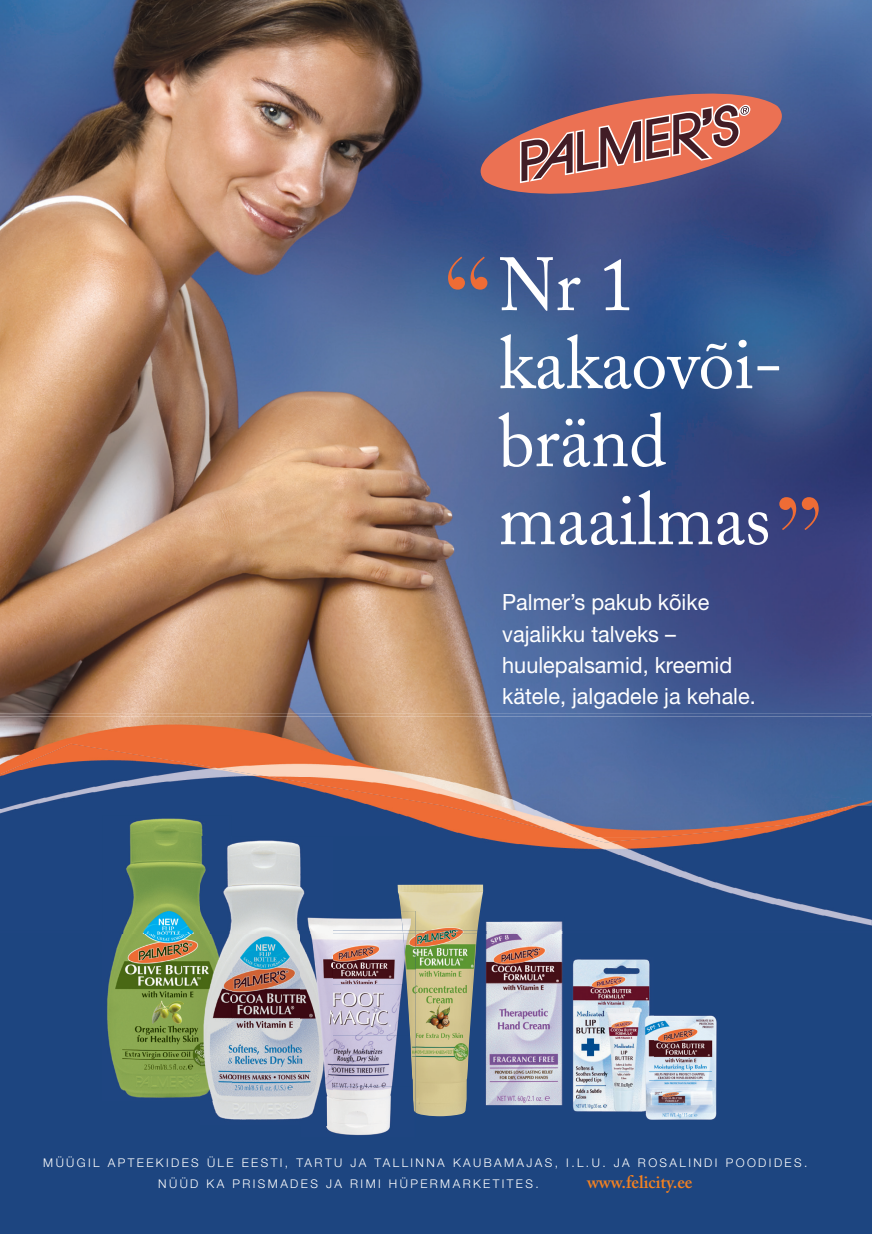
<style>
.page{position:relative;width:872px;height:1234px;background:#fff}
.page>*{position:absolute;margin:0;border:0;box-sizing:border-box;transform-origin:0 0}
.t1{font:74.4px/78px "Adobe Caslon Pro";color:#fff}
.t2{font:22.35px/31.2px "Helvetica Neue";color:#fff}
.t3{font:600 18px "Adobe Caslon Pro";color:#f58220}
.t4{font:300 12px/21px "Helvetica Neue";letter-spacing:.2em;color:#fff}
</style>
<div class="page">
<img style="left:0;top:0;width:872px;height:713px">
<div style="left:0;top:932px;width:872px;height:301px;background:#1d4580"></div>
<img style="left:0;top:713px;width:872px;height:3px">
<img style="left:0;top:716px;width:872px;height:82px">
<img style="left:0;top:743px;width:137px;height:187px">
<img style="left:136px;top:754px;width:263px;height:82px">
<img style="left:399px;top:798px;width:473px;height:132px">
<div style="left:332px;top:836px;width:67px;height:74px;background:#1d4580"></div>
<svg style="left:480px;top:89px;width:302px;height:109px;background:#93646e"></svg>
<img style="left:102px;top:930px;width:98px;height:170px">
<img style="left:102px;top:815px;width:129px;height:115px">
<img style="left:200px;top:932px;width:132px;height:192px">
<img style="left:231px;top:836px;width:101px;height:96px">
<img style="left:200px;top:836px;width:31px;height:264px">
<img style="left:570px;top:956px;width:84px;height:157px">
<img style="left:654px;top:1014px;width:64px;height:53px">
<img style="left:642px;top:1067px;width:76px;height:53px">
<img style="left:642px;top:1014px;width:12px;height:99px">
<img style="left:481px;top:917px;width:83px;height:191px">
<img style="left:416px;top:930px;width:61px;height:185px">
<img style="left:397px;top:884px;width:86px;height:46px">
<img style="left:332px;top:932px;width:71px;height:51px">
<img style="left:332px;top:983px;width:71px;height:52px">
<img style="left:300px;top:1086px;width:116px;height:51px">
<img style="left:332px;top:910px;width:71px;height:22px">
<img style="left:300px;top:910px;width:32px;height:20px">
<img style="left:403px;top:932px;width:13px;height:180px">
<svg style="left:403px;top:930px;width:13px;height:2px"></svg>
<img style="left:401px;top:910px;width:15px;height:20px">
<svg style="left:448px;top:256px;width:39px;height:33px"></svg>
<svg style="left:779px;top:497px;width:39px;height:33px"></svg>
<h1 class="t1" style="left:498px;top:245px;width:286px">Nr 1 kakaovõi&shy;bränd maailmas</h1>
<h2 class="t2" style="left:502px;top:586px;width:255px">Palmer’s pakub kõike vajalikku talveks – huulepalsamid, kreemid kätele, jalgadele ja kehale.</h2>
<p class="t4" style="left:158px;top:1151px;width:650px;text-indent:-115px">MÜÜGIL APTEEKIDES ÜLE EESTI, TARTU JA TALLINNA KAUBAMAJAS, I.L.U. JA ROSALINDI POODIDES.<br>NÜÜD KA PRISMADES JA RIMI HÜPERMARKETITES.</p>
<h3 class="t3" style="left:587px;top:1171px;width:107px">www.felicity.ee</h3>
</div>
